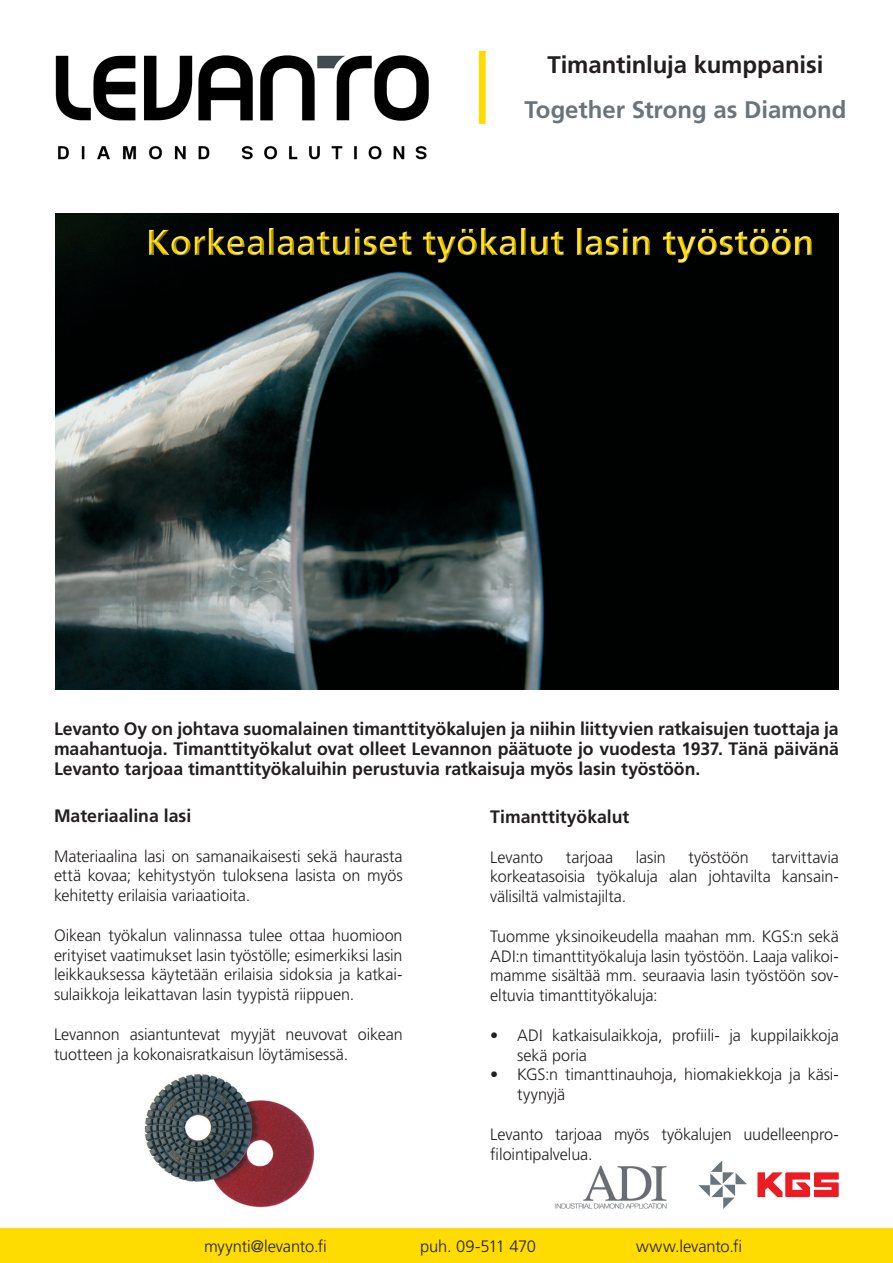
<style>
.page{position:relative;width:893px;height:1263px;background:#fff}
.page>*{position:absolute;margin:0;border:0;box-sizing:border-box;transform-origin:0 0}
.t1{font:700 36px "Frutiger LT";color:#ffdc01}
.t2{font:700 24px "Frutiger LT";letter-spacing:-.005em;color:#6a747b}
.t3{font:700 24px "Frutiger LT";letter-spacing:-.005em;color:#231f20}
.t4{font:700 18px/19.8px "Frutiger LT";color:#231f20;text-align:justify}
.t5{font:300 16.5px/19.8px "Frutiger LT";letter-spacing:-.01em;color:#231f20;text-align:justify}
.t6{font:300 16.5px "Frutiger LT";letter-spacing:-.03em;color:#231f20}
</style>
<div class="page">
<div style="left:0;top:1229px;width:893px;height:34px;background:#ffdc01"></div>
<img style="left:555px;top:1165px;width:112px;height:44px">
<img style="left:56px;top:213px;width:783px;height:477px">
<div style="left:137px;top:221px;width:687px;height:46px;background:#231f20;opacity:.75"></div>
<img style="left:55px;top:55px;width:374px;height:105px">
<svg style="left:479px;top:51px;width:7px;height:73px"></svg>
<svg style="left:698px;top:1160px;width:49px;height:49px"></svg>
<svg style="left:757px;top:1172px;width:82px;height:25px"></svg>
<img style="left:144px;top:1074px;width:171px;height:134px">
<h2 class="t3" style="left:547px;top:50px;width:277px">Timantinluja kumppanisi</h2>
<h2 class="t2" style="left:524px;top:95px;width:324px">Together Strong as Diamond</h2>
<h1 class="t1" style="left:146px;top:221px;width:670px">Korkealaatuiset työkalut lasin työstöön</h1>
<p class="t4" style="left:54px;top:719px;width:786px">Levanto Oy on johtava suomalainen timanttityökalujen ja niihin liittyvien ratkaisujen tuottaja ja maahantuoja. Timanttityökalut ovat olleet Levannon päätuote jo vuodesta 1937. Tänä päivänä Levanto tarjoaa timanttityökaluihin perustuvia ratkaisuja myös lasin työstöön.</p>
<p class="t4" style="left:54px;top:806px;width:139px">Materiaalina lasi</p>
<p class="t5" style="left:54px;top:846px;width:350px">Materiaalina lasi on samanaikaisesti sekä haurasta että kovaa; kehitystyön tuloksena lasista on myös kehitetty erilaisia variaatioita.</p>
<p class="t5" style="left:54px;top:925px;width:350px">Oikean työkalun valinnassa tulee ottaa huomioon erityiset vaatimukset lasin työstölle; esimerkiksi lasin leikkauksessa käytetään erilaisia sidoksia ja katkai&shy;sulaikkoja leikattavan lasin tyypistä riippuen.</p>
<p class="t5" style="left:54px;top:1024px;width:350px">Levannon asiantuntevat myyjät neuvovat oikean tuotteen ja kokonaisratkaisun löytämisessä.</p>
<p class="t4" style="left:490px;top:807px;width:141px">Timanttityökalut</p>
<p class="t5" style="left:490px;top:847px;width:54px">Levanto</p>
<p class="t5" style="left:566px;top:847px;width:49px">tarjoaa</p>
<p class="t5" style="left:636px;top:847px;width:31px">lasin</p>
<p class="t5" style="left:688px;top:847px;width:62px">työstöön</p>
<p class="t5" style="left:490px;top:847px;width:350px;text-indent:281px">tarvittavia korkeatasoisia työkaluja alan johtavilta kansain&shy;välisiltä valmistajilta.</p>
<p class="t5" style="left:490px;top:926px;width:350px">Tuomme yksinoikeudella maahan mm. KGS:n sekä ADI:n timanttityökaluja lasin työstöön. Laaja valikoi&shy;mamme sisältää mm. seuraavia lasin työstöön sov&shy;eltuvia timanttityökaluja:</p>
<p class="t5" style="left:517px;top:1025px;width:323px;text-indent:-27px">• ADI katkaisulaikkoja, profiili- ja kuppilaikkoja sekä poria</p>
<p class="t5" style="left:517px;top:1065px;width:323px;text-indent:-27px">• KGS:n timanttinauhoja, hiomakiekkoja ja käsi&shy;tyynyjä</p>
<p class="t5" style="left:490px;top:1124px;width:350px">Levanto tarjoaa myös työkalujen uudelleenpro&shy;filointipalvelua.</p>
<p class="t5" style="left:204px;top:1236px;width:124px">myynti@levanto.fi</p>
<p class="t6" style="left:420px;top:1236px;width:117px">puh. 09-511 470</p>
<p class="t5" style="left:636px;top:1236px;width:108px">www.levanto.fi</p>
</div>
